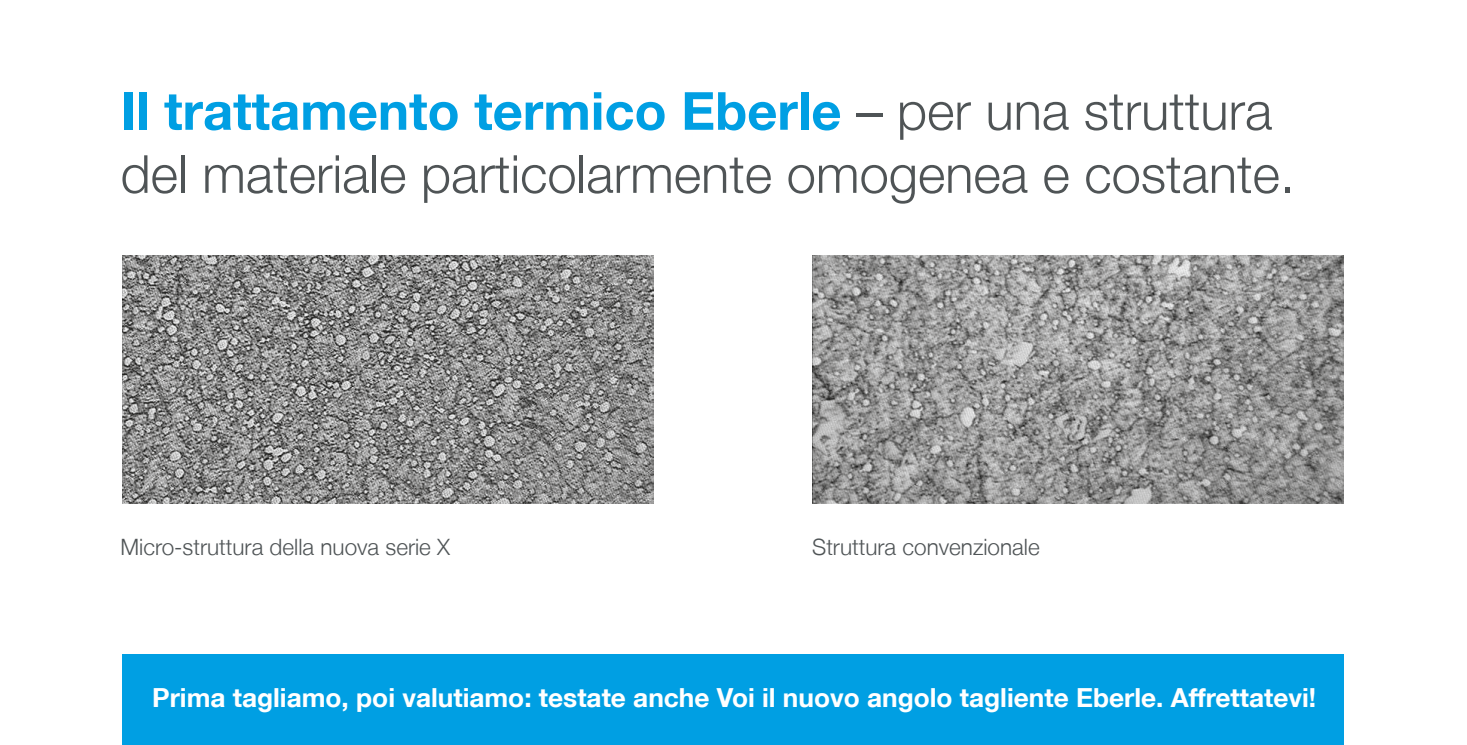
<style>
.page{position:relative;width:1467px;height:745px;background:#fff}
.page>*{position:absolute;margin:0;border:0;box-sizing:border-box;transform-origin:0 0}
.t1{font:300 52.5px/63px "Helvetica Neue LT";color:#4f5456}
.t2{font:700 26.25px "Helvetica Neue LT";color:#fff}
.t3{font:300 22.5px "Helvetica Neue LT";color:#4f5456}
.s1{font-weight:700;color:#009fe3}
</style>
<div class="page">
<img style="left:812px;top:255px;width:532px;height:248px">
<img style="left:122px;top:255px;width:532px;height:248px">
<div style="left:122px;top:654px;width:1222px;height:90px;background:#009fe3"></div>
<p class="t1" style="left:120px;top:78px;width:1175px"><span class="s1">Il trattamento termico Eberle</span> – per una struttura del materiale particolarmente omogenea e costante.</p>
<p class="t3" style="left:120px;top:533px;width:331px">Micro-struttura della nuova serie X</p>
<p class="t3" style="left:812px;top:533px;width:229px">Struttura convenzionale</p>
<p class="t2" style="left:152px;top:681px;width:1165px">Prima tagliamo, poi valutiamo: testate anche Voi il nuovo angolo tagliente Eberle. Affrettatevi!</p>
</div>
